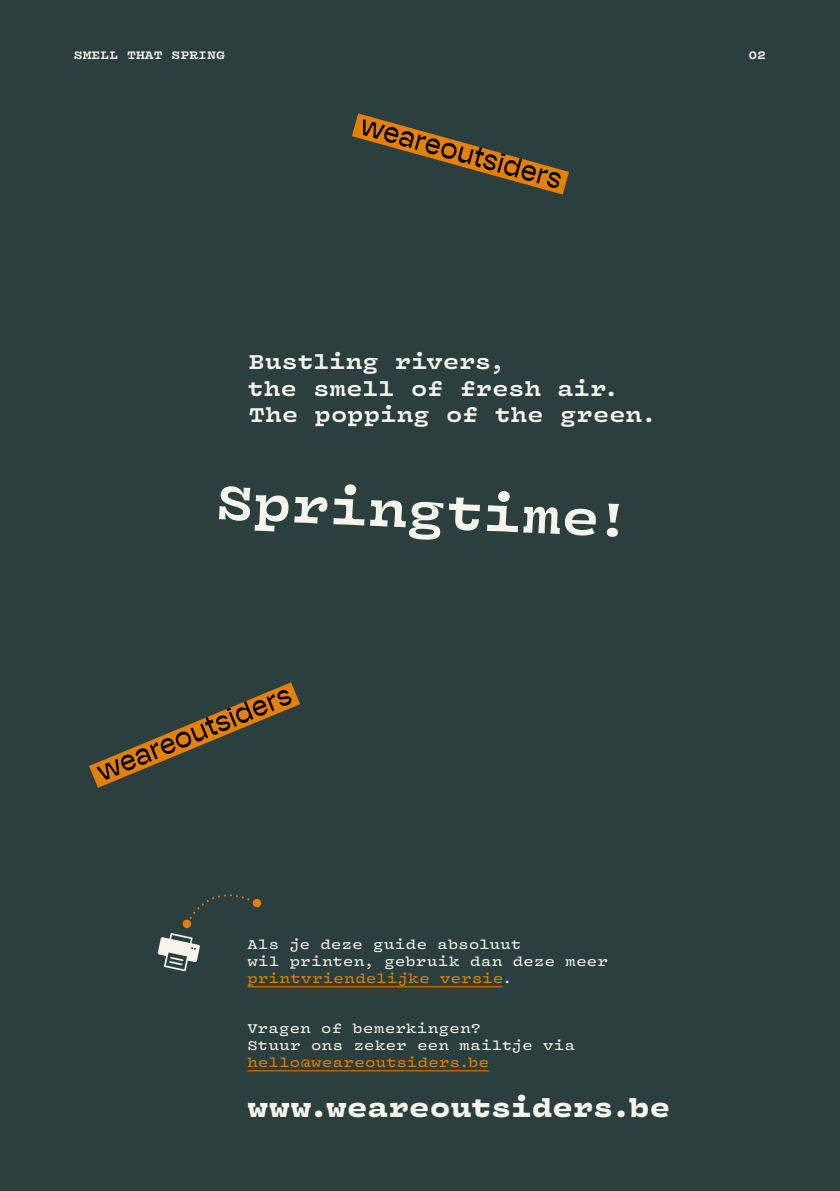
<style>
.page{position:relative;width:840px;height:1191px;background:#fff}
.page>*{position:absolute;margin:0;border:0;box-sizing:border-box;transform-origin:0 0}
.t1{font:700 52px "Vulf Mono";color:#f6f5eb}
.t2{font:900 28px "Vulf Mono";letter-spacing:-.005em;color:#f6f5eb}
.t3{font:700 22px/26.4px "Vulf Mono";letter-spacing:.005em;color:#f6f5eb}
.t4{font:14px/16.8px "Vulf Mono";letter-spacing:.025em;color:#f6f5eb}
.t5{font:14px "Vulf Mono";letter-spacing:.02em;color:#e68000}
.t6{font:700 12px "Vulf Mono";color:#f6f5eb}
.s1{color:#e68000}
</style>
<div class="page">
<div style="left:0;top:0;width:839px;height:1190px;background:#2b3f3e"></div>
<svg style="left:352px;top:113px;width:216px;height:82px"></svg>
<svg style="left:89px;top:682px;width:211px;height:106px"></svg>
<hr style="left:247px;top:986px;width:255px;height:1px;background:#e68000">
<hr style="left:247px;top:1070px;width:242px;height:1px;background:#e68000">
<svg style="left:157px;top:933px;width:43px;height:38px"></svg>
<div style="left:252px;top:899px;width:9px;height:8px;background:#e68000;border-radius:50%"></div>
<div style="left:182px;top:919px;width:9px;height:9px;background:#e68000;border-radius:50%"></div>
<svg style="left:188px;top:894px;width:70px;height:30px"></svg>
<p class="t6" style="left:74px;top:46px;width:152px">SMELL THAT SPRING</p>
<p class="t6" style="left:748px;top:46px;width:19px">02</p>
<h3 class="t3" style="left:248px;top:347px;width:410px">Bustling rivers,<br>the smell of fresh air.<br>The popping of the green.</h3>
<h1 class="t1" style="left:217px;top:463px;width:418px;rotate:2deg">Springtime!</h1>
<p class="t4" style="left:247px;top:935px;width:362px">Als je deze guide absoluut<br>wil printen, gebruik dan deze meer <span class="s1">printvriendelijke versie</span>.</p>
<p class="t4" style="left:247px;top:1019px;width:329px">Vragen of bemerkingen?<br>Stuur ons zeker een mailtje via</p>
<p class="t5" style="left:247px;top:1051px;width:243px">hello@weareoutsiders.be</p>
<h2 class="t2" style="left:247px;top:1085px;width:424px">www.weareoutsiders.be</h2>
</div>
